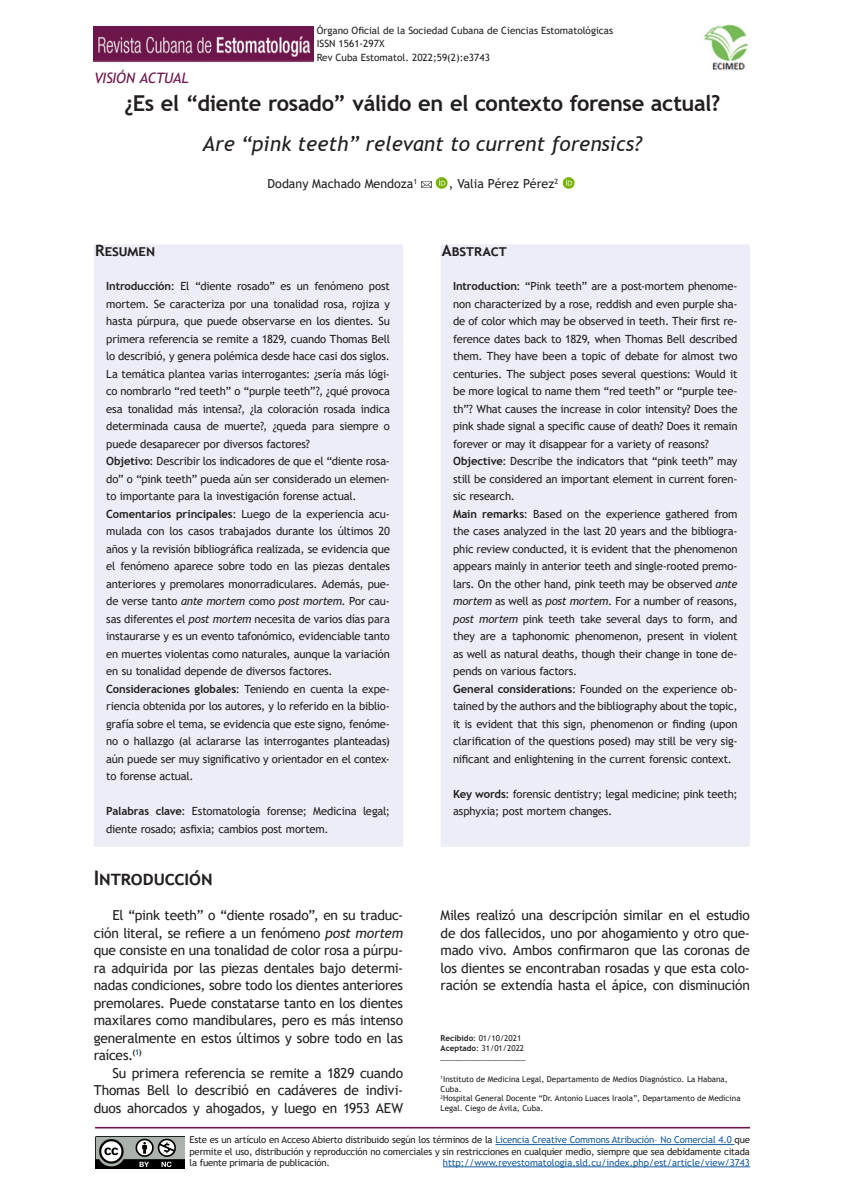
<style>
.page{position:relative;width:850px;height:1200px;background:#fff}
.page>*{position:absolute;margin:0;border:0;box-sizing:border-box;transform-origin:0 0}
._01_Título{font:700 21.88px "Trebuchet MS";letter-spacing:-.015em;color:#231f20}
._02_Titulo_Lang{font:italic 20.62px "Trebuchet MS";color:#231f20}
._01_Val{font:700 20px "Trebuchet MS";color:#231f20}
._04_Título_resumen{font:700 15.62px "Trebuchet MS";letter-spacing:.005em;color:#231f20}
.t1{font:italic 14.38px "Trebuchet MS";letter-spacing:-.02em;color:#6d164b}
._00_Cuerpo_de_texto{font:13.75px/17.5px "Trebuchet MS";letter-spacing:-.015em;color:#231f20;text-align:justify}
.t2{font:12.5px "Trebuchet MS";color:#231f20}
._06_Cuerpo_resumen{font:11.25px/17.5px "Trebuchet MS";letter-spacing:-.015em;color:#231f20;text-align:justify}
.t3{font:10px/13.8px "Trebuchet MS";color:#231f20}
.t4{font:9.56px/11.5px "Trebuchet MS";letter-spacing:-.02em;color:#231f20;text-align:justify}
.t5{font:9.56px "Trebuchet MS";color:#175d9e}
._06_Afiliación{font:8.12px/9.8px "Trebuchet MS";color:#231f20}
.s1{font-weight:700}
.s2{font-style:italic}
.s3{color:#175d9e}
</style>
<div class="page">
<img style="left:703px;top:24px;width:46px;height:46px">
<hr style="left:496px;top:1144px;width:239px;height:1px;background:#175d9e">
<hr style="left:443px;top:1167px;width:307px;height:1px;background:#175d9e">
<img style="left:95px;top:1136px;width:90px;height:33px">
<hr style="left:95px;top:1127px;width:655px;height:1px;background:#6d164b">
<img style="left:94px;top:26px;width:219px;height:36px">
<svg style="left:421px;top:177px;width:27px;height:12px"></svg>
<svg style="left:562px;top:177px;width:13px;height:12px"></svg>
<div style="left:94px;top:244px;width:309px;height:603px;background:#ededf7;border-radius:2px"></div>
<div style="left:441px;top:244px;width:309px;height:603px;background:#ededf7;border-radius:2px"></div>
<p class="t1" style="left:94px;top:69px;width:96px">VISIÓN ACTUAL</p>
<p class="t3" style="left:317px;top:23px;width:298px">Órgano Oficial de la Sociedad Cubana de Ciencias Estomatológicas<br>ISSN 1561-297X<br>Rev Cuba Estomatol. 2022;59(2):e3743</p>
<p class="_01_Título" style="left:124px;top:90px;width:598px">¿Es el “diente rosado” válido en el contexto forense actual?</p>
<p class="_02_Titulo_Lang" style="left:203px;top:131px;width:441px">Are “pink teeth” relevant to current forensics?</p>
<p class="t2" style="left:268px;top:176px;width:151px">Dodany Machado Mendoza<sup>1</sup></p>
<p class="t2" style="left:449px;top:176px;width:111px">, Valia Pérez Pérez<sup>2</sup></p>
<p class="_04_Título_resumen" style="left:95px;top:241px;width:62px">Resumen</p>
<p class="_06_Cuerpo_resumen" style="left:106px;top:277px;width:285px"><span class="s1">Introducción</span>: El “diente rosado” es un fenómeno post mortem. Se caracteriza por una tonalidad rosa, rojiza y hasta púrpura, que puede observarse en los dientes. Su primera referencia se remite a 1829, cuando Thomas Bell lo describió, y genera polémica desde hace casi dos siglos.<br>La temática plantea varias interrogantes: ¿sería más lógi&shy;co nombrarlo “red teeth” o “purple teeth”?, ¿qué provoca esa tonalidad más intensa?, ¿la coloración rosada indica determinada causa de muerte?, ¿queda para siempre o puede desaparecer por diversos factores?</p>
<p class="_06_Cuerpo_resumen" style="left:106px;top:452px;width:285px"><span class="s1">Objetivo</span>: Describir los indicadores de que el “diente rosa&shy;do” o “pink teeth” pueda aún ser considerado un elemen&shy;to importante para la investigación forense actual.</p>
<p class="_06_Cuerpo_resumen" style="left:106px;top:505px;width:285px"><span class="s1">Comentarios principales</span>: Luego de la experiencia acu&shy;mulada con los casos trabajados durante los últimos 20 años y la revisión bibliográfica realizada, se evidencia que el fenómeno aparece sobre todo en las piezas dentales anteriores y premolares monorradiculares. Además, pue&shy;de verse tanto <span class="s2">ante mortem</span> como <span class="s2">post mortem</span>. Por cau&shy;sas diferentes el <span class="s2">post mortem</span> necesita de varios días para instaurarse y es un evento tafonómico, evidenciable tanto en muertes violentas como naturales, aunque la variación en su tonalidad depende de diversos factores.</p>
<p class="_06_Cuerpo_resumen" style="left:106px;top:680px;width:285px"><span class="s1">Consideraciones globales</span>: Teniendo en cuenta la expe&shy;riencia obtenida por los autores, y lo referido en la biblio&shy;grafía sobre el tema, se evidencia que este signo, fenóme&shy;no o hallazgo (al aclararse las interrogantes planteadas) aún puede ser muy significativo y orientador en el contex&shy;to forense actual.</p>
<p class="_06_Cuerpo_resumen" style="left:106px;top:802px;width:285px"><span class="s1">Palabras clave</span>: Estomatología forense; Medicina legal; diente rosado; asfixia; cambios post mortem.</p>
<p class="_01_Val" style="left:94px;top:865px;width:120px">Introducción</p>
<p class="_00_Cuerpo_de_texto" style="left:94px;top:906px;width:311px;text-indent:19px">El “pink teeth” o “diente rosado”, en su traduc&shy;ción literal, se refiere a un fenómeno <span class="s2">post mortem </span>que consiste en una tonalidad de color rosa a púrpu&shy;ra adquirida por las piezas dentales bajo determi&shy;nadas condiciones, sobre todo los dientes anteriores premolares. Puede constatarse tanto en los dientes maxilares como mandibulares, pero es más intenso generalmente en estos últimos y sobre todo en las raíces.<sup>(</sup><sup>1</sup><sup>)</sup></p>
<p class="_00_Cuerpo_de_texto" style="left:94px;top:1064px;width:311px;text-indent:19px">Su primera referencia se remite a 1829 cuando Thomas Bell lo describió en cadáveres de indivi&shy;duos ahorcados y ahogados, y luego en 1953 AEW</p>
<p class="_04_Título_resumen" style="left:442px;top:241px;width:66px">Abstract</p>
<p class="_06_Cuerpo_resumen" style="left:453px;top:277px;width:286px"><span class="s1">Introduction</span>: “Pink teeth” are a post-mortem phenome&shy;non characterized by a rose, reddish and even purple sha&shy;de of color which may be observed in teeth. Their first re&shy;ference dates back to 1829, when Thomas Bell described them. They have been a topic of debate for almost two centuries. The subject poses several questions: Would it be more logical to name them “red teeth” or “purple tee&shy;th”? What causes the increase in color intensity? Does the pink shade signal a specific cause of death? Does it remain forever or may it disappear for a variety of reasons?</p>
<p class="_06_Cuerpo_resumen" style="left:453px;top:452px;width:286px"><span class="s1">Objective</span>: Describe the indicators that “pink teeth” may still be considered an important element in current foren&shy;sic research.</p>
<p class="_06_Cuerpo_resumen" style="left:453px;top:505px;width:286px"><span class="s1">Main remarks</span>: Based on the experience gathered from the cases analyzed in the last 20 years and the bibliogra&shy;phic review conducted, it is evident that the phenomenon appears mainly in anterior teeth and single-rooted premo&shy;lars. On the other hand, pink teeth may be observed <span class="s2">ante mortem</span> as well as <span class="s2">post mortem</span>. For a number of reasons, <span class="s2">post mortem</span> pink teeth take several days to form, and they are a taphonomic phenomenon, present in violent as well as natural deaths, though their change in tone de&shy;pends on various factors.</p>
<p class="_06_Cuerpo_resumen" style="left:453px;top:680px;width:286px"><span class="s1">General considerations</span>: Founded on the experience ob&shy;tained by the authors and the bibliography about the topic, it is evident that this sign, phenomenon or finding (upon clarification of the questions posed) may still be very sig&shy;nificant and enlightening in the current forensic context.</p>
<p class="_06_Cuerpo_resumen" style="left:453px;top:785px;width:286px"><span class="s1">Key words</span>: forensic dentistry; legal medicine; pink teeth; asphyxia; post mortem changes.</p>
<p class="_00_Cuerpo_de_texto" style="left:441px;top:906px;width:311px">Miles realizó una descripción similar en el estudio de dos fallecidos, uno por ahogamiento y otro que&shy;mado vivo. Ambos confirmaron que las coronas de los dientes se encontraban rosadas y que esta colo&shy;ración se extendía hasta el ápice, con disminución</p>
<p class="_06_Afiliación" style="left:441px;top:1033px;width:82px"><span class="s1">Recibido</span>: 01/10/2021</p>
<p class="_06_Afiliación" style="left:441px;top:1043px;width:85px"><span class="s1">Aceptado</span>: 31/01/2022</p>
<p class="_06_Afiliación" style="left:441px;top:1052px;width:87px">____________________</p>
<p class="_06_Afiliación" style="left:441px;top:1074px;width:289px"><sup>1</sup>Instituto de Medicina Legal, Departamento de Medios Diagnóstico. La Habana,<br>Cuba.</p>
<p class="_06_Afiliación" style="left:441px;top:1094px;width:302px"><sup>2</sup>Hospital General Docente “Dr. Antonio Luaces Iraola”, Departamento de Medicina<br>Legal. Ciego de Ávila, Cuba.</p>
<p class="t4" style="left:190px;top:1134px;width:562px">Este es un artículo en Acceso Abierto distribuido según los términos de la <span class="s3">Licencia Creative Commons Atribución– No Comercial 4.0</span> que permite el uso, distribución y reproducción no comerciales y sin restricciones en cualquier medio, siempre que sea debidamente citada la fuente primaria de publicación.</p>
<p class="t5" style="left:443px;top:1156px;width:309px">http://www.revestomatologia.sld.cu/index.php/est/article/view/3743</p>
</div>
